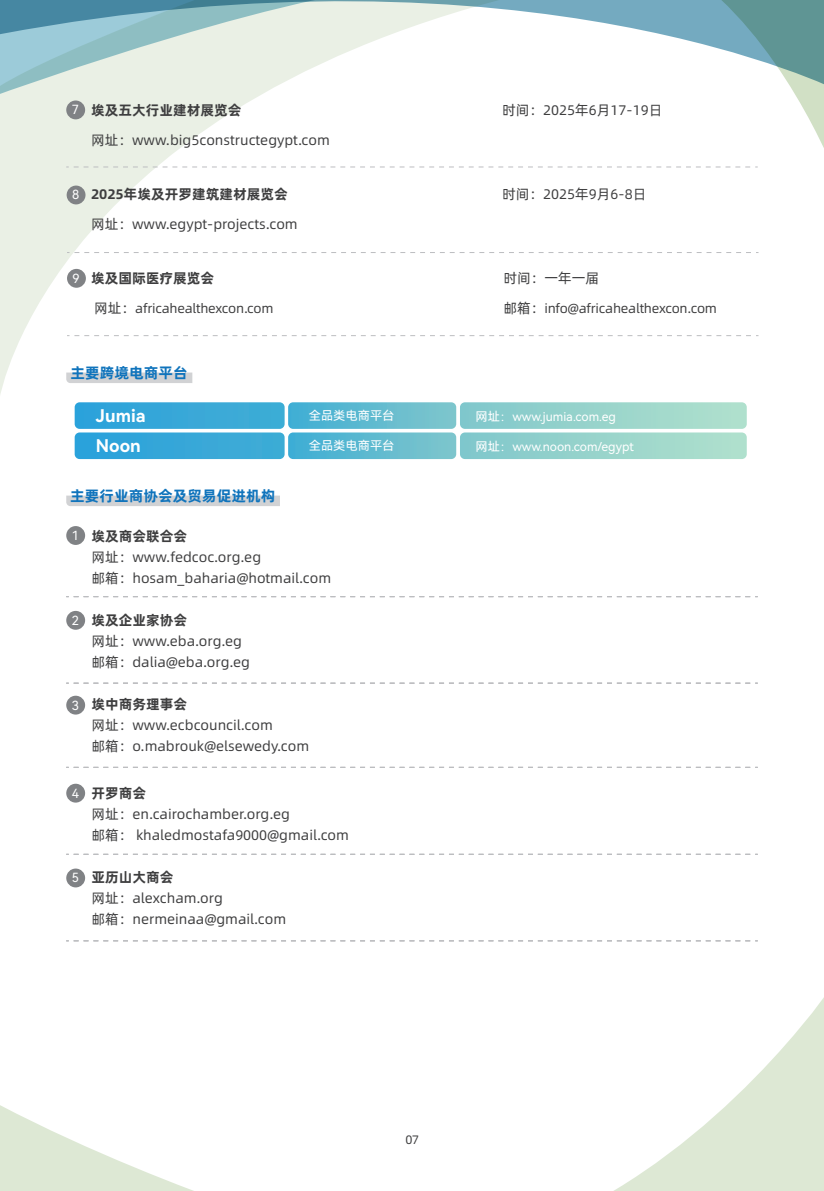
<style>
.page{position:relative;width:824px;height:1191px;background:#fff}
.page>*{position:absolute;margin:0;border:0;box-sizing:border-box;transform-origin:0 0}
.t1{font:17.5px/30.1px "Harmony OS Sans SC Bold";color:#fff}
.t2{font:700 14.88px "Alibaba Pu Hui Ti";color:#1074bc}
.t3{font:13.83px/21px "Alibaba Pu Hui Ti";color:#3e3e3f}
.t4{font:700 13.83px "Alibaba Pu Hui Ti";color:#3e3e3f}
.t5{font:13.12px "Alibaba Pu Hui Ti";letter-spacing:-.015em;color:#3e3e3f}
.t6{font:12.6px "Harmony OS Sans SC";color:#fff}
.t7{font:12.25px "Harmony OS Sans SC";color:#fff}
.t8{font:12.25px "Alibaba Pu Hui Ti";color:#3e3e3f}
.s1{font-size:13.83px}
</style>
<div class="page">
<svg style="left:614px;top:999px;width:209px;height:192px"></svg>
<svg style="left:1px;top:94px;width:192px;height:297px"></svg>
<svg style="left:1px;top:0;width:65px;height:91px;background:#86b7c5"></svg>
<svg style="left:0;top:1105px;width:194px;height:86px"></svg>
<svg style="left:0;top:0;width:1px;height:394px"></svg>
<svg style="left:66px;top:372px;width:126px;height:11px"></svg>
<svg style="left:75px;top:402px;width:671px;height:57px;background:#76c4d4"></svg>
<svg style="left:67px;top:252px;width:691px;height:1px"></svg>
<svg style="left:67px;top:335px;width:691px;height:1px"></svg>
<div style="left:67px;top:186px;width:18px;height:18px;background:#808285;border-radius:50%"></div>
<div style="left:67px;top:269px;width:19px;height:19px;background:#808285;border-radius:50%"></div>
<svg style="left:66px;top:495px;width:214px;height:11px;background:#d3d4d6"></svg>
<svg style="left:66px;top:596px;width:691px;height:1px"></svg>
<svg style="left:66px;top:683px;width:691px;height:1px"></svg>
<svg style="left:66px;top:767px;width:691px;height:1px"></svg>
<div style="left:66px;top:526px;width:19px;height:19px;background:#808285;border-radius:50%"></div>
<div style="left:66px;top:695px;width:19px;height:19px;background:#808285;border-radius:50%"></div>
<div style="left:66px;top:611px;width:19px;height:19px;background:#808285;border-radius:50%"></div>
<svg style="left:66px;top:854px;width:691px;height:1px"></svg>
<svg style="left:66px;top:940px;width:691px;height:1px"></svg>
<div style="left:66px;top:783px;width:19px;height:19px;background:#808285;border-radius:50%"></div>
<div style="left:66px;top:868px;width:19px;height:19px;background:#808285;border-radius:50%"></div>
<svg style="left:66px;top:0;width:757px;height:182px"></svg>
<div style="left:66px;top:100px;width:19px;height:19px;background:#808285;border-radius:50%"></div>
<p class="t6" style="left:72px;top:101px;width:9px">7</p>
<p class="t6" style="left:72px;top:186px;width:9px">8</p>
<p class="t6" style="left:72px;top:269px;width:9px">9</p>
<p class="t4" style="left:91px;top:99px;width:152px">埃及五大行业建材展览会</p>
<p class="t3" style="left:502px;top:99px;width:161px">时间：2025年6月17-19日</p>
<p class="t3" style="left:91px;top:128px;width:240px">网址：www.big5constructegypt.com</p>
<p class="t4" style="left:91px;top:183px;width:198px">2025年埃及开罗建筑建材展览会</p>
<p class="t3" style="left:502px;top:183px;width:146px">时间：2025年9月6-8日</p>
<p class="t3" style="left:91px;top:212px;width:208px">网址：www.egypt-projects.com</p>
<p class="t4" style="left:91px;top:267px;width:125px">埃及国际医疗展览会</p>
<p class="t3" style="left:503px;top:267px;width:97px">时间：一年一届</p>
<p class="t5" style="left:94px;top:298px;width:181px"><span class="s1">网址：</span>africahealthexcon.com</p>
<p class="t5" style="left:503px;top:298px;width:215px"><span class="s1">邮箱：</span>info@africahealthexcon.com</p>
<p class="t2" style="left:71px;top:361px;width:119px">主要跨境电商平台</p>
<p class="t1" style="left:96px;top:400px;width:51px">Jumia<br>Noon</p>
<p class="t7" style="left:475px;top:408px;width:142px">网址：www.jumia.com.eg</p>
<p class="t7" style="left:309px;top:407px;width:87px">全品类电商平台</p>
<p class="t7" style="left:309px;top:437px;width:87px">全品类电商平台</p>
<p class="t7" style="left:475px;top:438px;width:160px">网址：www.noon.com/egypt</p>
<p class="t2" style="left:70px;top:484px;width:207px">主要行业商协会及贸易促进机构</p>
<p class="t4" style="left:91px;top:525px;width:97px">埃及商会联合会</p>
<p class="t3" style="left:91px;top:545px;width:241px">网址：www.fedcoc.org.eg<br>邮箱：hosam_baharia@hotmail.com</p>
<p class="t4" style="left:91px;top:609px;width:97px">埃及企业家协会</p>
<p class="t3" style="left:91px;top:629px;width:160px">网址：www.eba.org.eg邮箱：dalia@eba.org.eg</p>
<p class="t4" style="left:91px;top:693px;width:97px">埃中商务理事会</p>
<p class="t3" style="left:91px;top:713px;width:219px">网址：www.ecbcouncil.com<br>邮箱：o.mabrouk@elsewedy.com</p>
<p class="t6" style="left:72px;top:526px;width:9px">1</p>
<p class="t6" style="left:72px;top:611px;width:9px">2</p>
<p class="t6" style="left:72px;top:696px;width:9px">3</p>
<p class="t6" style="left:72px;top:784px;width:9px">4</p>
<p class="t6" style="left:72px;top:869px;width:9px">5</p>
<p class="t4" style="left:91px;top:782px;width:56px">开罗商会</p>
<p class="t3" style="left:91px;top:803px;width:259px">网址：en.cairochamber.org.eg<br>邮箱： khaledmostafa9000@gmail.com</p>
<p class="t4" style="left:91px;top:866px;width:84px">亚历山大商会</p>
<p class="t3" style="left:91px;top:887px;width:196px">网址：alexcham.org<br>邮箱：nermeinaa@gmail.com</p>
<p class="t8" style="left:405px;top:1130px;width:15px">07</p>
</div>
